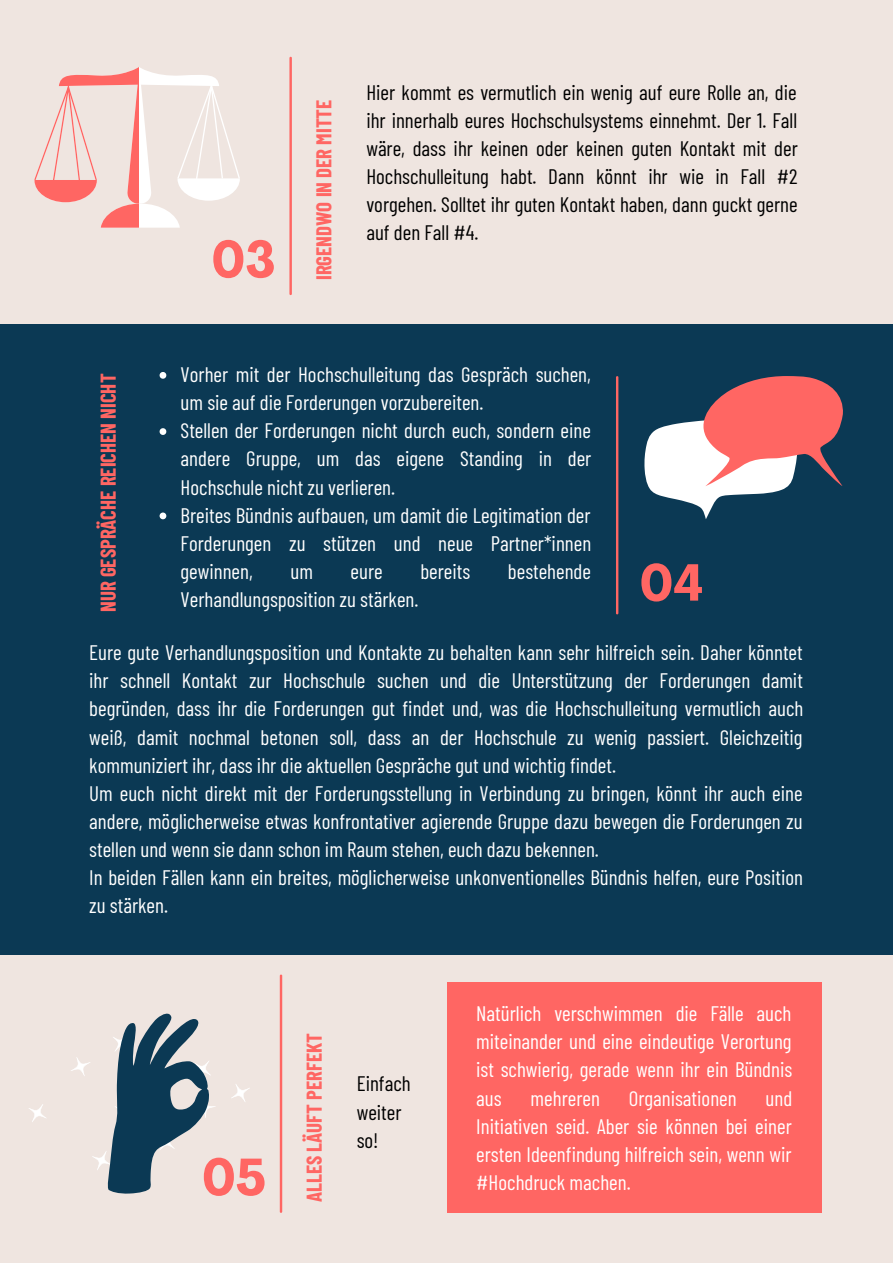
<style>
.page{position:relative;width:893px;height:1264px;background:#fff}
.page>*{position:absolute;margin:0;border:0;box-sizing:border-box;transform-origin:0 0}
.t1{font:700 condensed 51.15px "Agrandir";color:#ff6663}
.t2{font:21px/28px "Barlow Condensed";color:#fff}
.t3{font:21px/28px "Barlow Condensed";color:#000;text-align:justify}
.t4{font:700 20.85px "Barlow Condensed";color:#ff6663}
</style>
<div class="page">
<div style="left:0;top:0;width:892px;height:1262px;background:#efe5e0"></div>
<hr style="left:289px;top:58px;width:3px;height:236px;background:#ff6663">
<div style="left:0;top:324px;width:892px;height:630px;background:#0b3954"></div>
<hr style="left:616px;top:377px;width:2px;height:236px;background:#ff6663">
<hr style="left:280px;top:975px;width:2px;height:236px;background:#ff6663">
<div style="left:447px;top:981px;width:374px;height:231px;background:#ff6663"></div>
<svg style="left:644px;top:376px;width:198px;height:143px"></svg>
<svg style="left:231px;top:1084px;width:19px;height:18px"></svg>
<svg style="left:29px;top:1104px;width:17px;height:18px"></svg>
<svg style="left:71px;top:1013px;width:145px;height:180px"></svg>
<svg style="left:159px;top:372px;width:7px;height:7px"></svg>
<svg style="left:159px;top:428px;width:7px;height:7px"></svg>
<svg style="left:159px;top:512px;width:7px;height:7px"></svg>
<svg style="left:34px;top:67px;width:206px;height:161px"></svg>
<h1 class="t1" style="left:211px;top:239px;width:66px">03</h1>
<p class="t4" style="left:310px;top:280px;width:182px;rotate:-90deg">IRGENDWO IN DER MITTE</p>
<p class="t3" style="left:366px;top:77px;width:433px">Hier kommt es vermutlich ein wenig auf eure Rolle an, die ihr innerhalb eures Hochschulsystems einnehmt. Der 1. Fall wäre, dass ihr keinen oder keinen guten Kontakt mit der Hochschulleitung habt. Dann könnt ihr wie in Fall #2 vorgehen. Solltet ihr guten Kontakt haben, dann guckt gerne auf den Fall #4.</p>
<p class="t4" style="left:95px;top:612px;width:240px;rotate:-90deg">NUR GESPRÄCHE REICHEN NICHT</p>
<p class="t2" style="left:181px;top:359px;width:412px">Vorher mit der Hochschulleitung das Gespräch suchen, um sie auf die Forderungen vorzubereiten.<br>Stellen der Forderungen nicht durch euch, sondern eine andere Gruppe, um das eigene Standing in der Hochschule nicht zu verlieren.<br>Breites Bündnis aufbauen, um damit die Legitimation der Forderungen zu stützen und neue Partner*innen gewinnen,</p>
<p class="t2" style="left:290px;top:556px;width:24px">um</p>
<p class="t2" style="left:350px;top:556px;width:34px">eure</p>
<p class="t2" style="left:420px;top:556px;width:51px">bereits</p>
<p class="t2" style="left:508px;top:556px;width:85px">bestehende</p>
<p class="t2" style="left:181px;top:584px;width:239px">Verhandlungsposition zu stärken.</p>
<h1 class="t1" style="left:639px;top:562px;width:66px">04</h1>
<p class="t2" style="left:89px;top:638px;width:715px">Eure gute Verhandlungsposition und Kontakte zu behalten kann sehr hilfreich sein. Daher könntet ihr schnell Kontakt zur Hochschule suchen und die Unterstützung der Forderungen damit begründen, dass ihr die Forderungen gut findet und, was die Hochschulleitung vermutlich auch weiß, damit nochmal betonen soll, dass an der Hochschule zu wenig passiert. Gleichzeitig kommuniziert ihr, dass ihr die aktuellen Gespräche gut und wichtig findet.<br>Um euch nicht direkt mit der Forderungsstellung in Verbindung zu bringen, könnt ihr auch eine andere, möglicherweise etwas konfrontativer agierende Gruppe dazu bewegen die Forderungen zu stellen und wenn sie dann schon im Raum stehen, euch dazu bekennen.<br>In beiden Fällen kann ein breites, möglicherweise unkonventionelles Bündnis helfen, eure Position zu stärken.</p>
<h1 class="t1" style="left:202px;top:1156px;width:65px">05</h1>
<p class="t4" style="left:301px;top:1202px;width:170px;rotate:-90deg">ALLES LÄUFT PERFEKT</p>
<p class="t3" style="left:356px;top:1069px;width:56px;text-align:left">Einfach weiter so!</p>
<p class="t2" style="left:476px;top:998px;width:317px;text-align:justify">Natürlich verschwimmen die Fälle auch miteinander und eine eindeutige Verortung ist schwierig, gerade wenn ihr ein Bündnis aus</p>
<p class="t2" style="left:530px;top:1083px;width:71px">mehreren</p>
<p class="t2" style="left:628px;top:1083px;width:109px">Organisationen</p>
<p class="t2" style="left:476px;top:1083px;width:317px;text-align:justify;text-indent:289px">und Initiativen seid. Aber sie können bei einer ersten Ideenfindung hilfreich sein, wenn wir #Hochdruck machen.</p>
</div>
